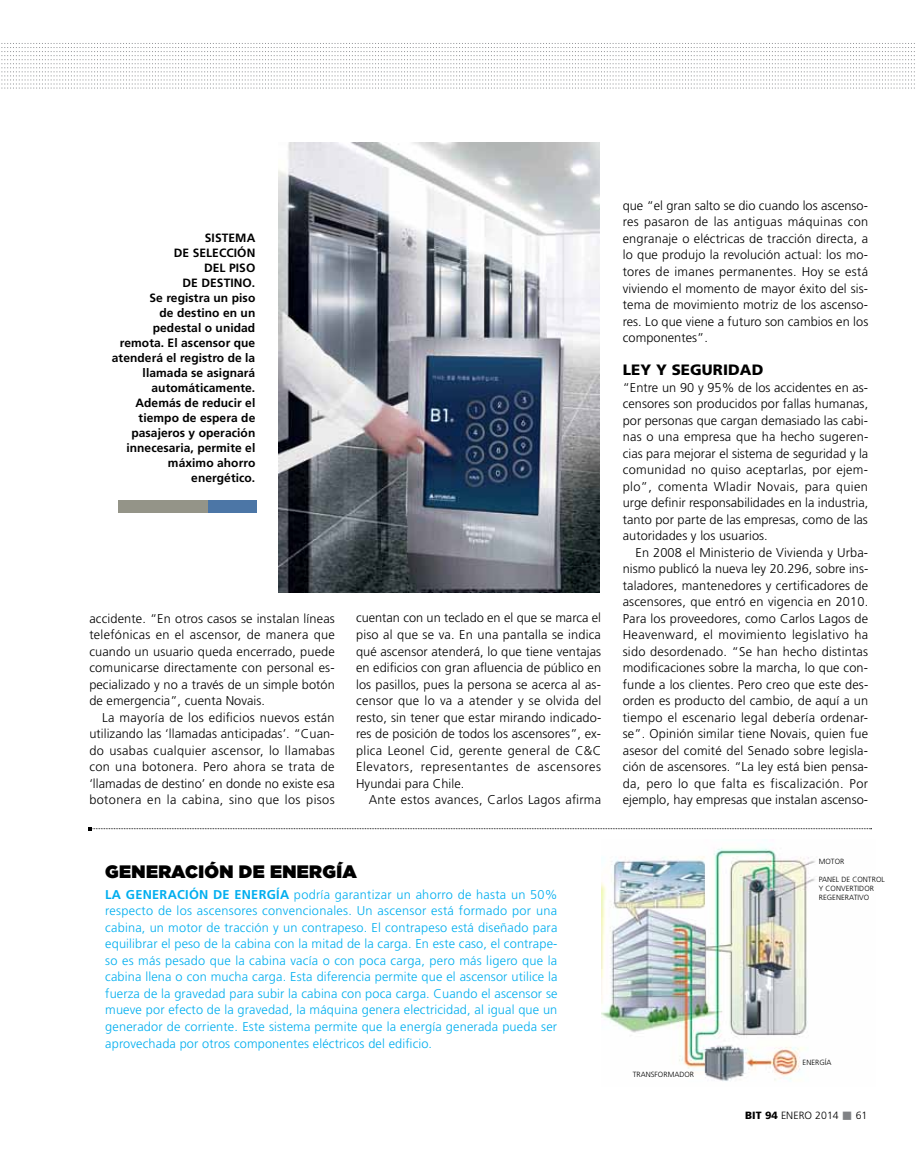
<style>
.page{position:relative;width:915px;height:1170px;background:#fff}
.page>*{position:absolute;margin:0;border:0;box-sizing:border-box;transform-origin:0 0}
.t1{font:900 18px "Gotham";letter-spacing:.02em;color:#000}
.t2{font:900 15px "Frutiger";letter-spacing:.005em;color:#000}
.t3{font:300 12.75px/16.5px "Frutiger";letter-spacing:.01em;color:#000;text-align:justify}
.t4{font:300 12.75px/16.5px "Frutiger";letter-spacing:.015em;color:#00aeef;text-align:justify}
.t5{font:700 12px/15px "Frutiger";letter-spacing:.005em;color:#000;text-align:right}
.t6{font:300 10.5px "Frutiger";letter-spacing:.005em;color:#000}
.t7{font:300 7.5px/9px "Frutiger";letter-spacing:.005em;color:#000}
.s1{font-weight:700}
.s2{font-weight:900}
.s3{color:#808285}
</style>
<div class="page">
<svg style="left:1px;top:43px;width:913px;height:46px"></svg>
<div style="left:118px;top:500px;width:138px;height:12px;background:#949488"></div>
<div style="left:208px;top:500px;width:48px;height:12px;background:#4c76a6"></div>
<svg style="left:88px;top:827px;width:783px;height:3px"></svg>
<img style="left:278px;top:142px;width:321px;height:450px">
<img style="left:601px;top:847px;width:214px;height:234px">
<p class="t5" style="left:112px;top:230px;width:145px">Sistema<br>de Selección<br>del piso<br>de Destino.<br>Se registra un piso<br>de destino en un pedestal o unidad remota. El ascensor que atenderá el registro de la llamada se asignará automáticamente.<br>Además de reducir el tiempo de espera de pasajeros y operación innecesaria, permite el máximo ahorro energético.</p>
<p class="t3" style="left:89px;top:609px;width:247px">accidente. “En otros casos se instalan líneas telefónicas en el ascensor, de manera que cuando un usuario queda encerrado, puede comunicarse directamente con personal es&shy;pecializado y no a través de un simple botón de emergencia”, cuenta Novais.</p>
<p class="t3" style="left:89px;top:708px;width:247px;text-indent:13px">La mayoría de los edificios nuevos están utilizando las ‘llamadas anticipadas’. “C uan&shy;do usabas cualquier ascensor, lo llamabas con una botonera. Pero ahora se trata de ‘llamadas de destino’ en donde no existe esa botonera en la cabina, sino que los pisos</p>
<p class="t3" style="left:356px;top:609px;width:247px;text-align:left">cuentan con un teclado en el que se marca el piso al que se va. En una pantalla se indica qué ascensor atenderá, lo que tiene ventajas en edificios con gran afluencia de público en los pasillos, pues la persona se acerca al as&shy;censor que lo va a atender y se olvida del resto, sin tener que estar mirando indicado&shy;res de posición de todos los ascensores”, ex&shy;plica Leonel C id, gerente general de C &amp;C Elevators, representantes de ascensores Hyundai para Chile.</p>
<p class="t3" style="left:369px;top:791px;width:234px">Ante estos avances, C arlos Lagos afirma</p>
<h1 class="t1" style="left:105px;top:858px;width:253px">GENERACIÓN DE ENERGÍA</h1>
<p class="t4" style="left:105px;top:886px;width:453px"><span class="s1">La generación de energía</span> podría garantizar un ahorro de hasta un 50% respecto de los ascensores convencionales. Un ascensor está formado por una cabina, un motor de tracción y un contrapeso. El contrapeso está diseñado para equilibrar el peso de la cabina con la mitad de la carga. En este caso, el contrape&shy;so es más pesado que la cabina vacía o con poca carga, pero más ligero que la cabina llena o con mucha carga. Esta diferencia permite que el ascensor utilice la fuerza de la gravedad para subir la cabina con poca carga. C uando el ascensor se mueve por efecto de la gravedad, la máquina genera electricidad, al igual que un generador de corriente. Este sistema permite que la energía generada pueda ser aprovechada por otros componentes eléctricos del edificio.</p>
<p class="t3" style="left:622px;top:197px;width:247px">que “el gran salto se dio cuando los ascenso&shy;res pasaron de las antiguas máquinas con engranaje o eléctricas de tracción directa, a lo que produjo la revolución actual: los mo&shy;tores de imanes permanentes. Hoy se está viviendo el momento de mayor éxito del sis&shy;tema de movimiento motriz de los ascenso&shy;res. Lo que viene a futuro son cambios en los componentes”.</p>
<p class="t2" style="left:622px;top:361px;width:142px">LEY Y SEGURIDAD</p>
<p class="t3" style="left:622px;top:379px;width:247px">“Entre un 90 y 95% de los accidentes en as&shy;censores son producidos por fallas humanas, por personas que cargan demasiado las cabi&shy;nas o una empresa que ha hecho sugeren&shy;cias para mejorar el sistema de seguridad y la comunidad no quiso aceptarlas, por ejem&shy;plo”, comenta Wladir Novais, para quien urge definir responsabilidades en la industria, tanto por parte de las empresas, como de las autoridades y los usuarios.</p>
<p class="t3" style="left:622px;top:544px;width:247px;text-indent:13px">En 2008 el Ministerio de Vivienda y Urba&shy;nismo publicó la nueva ley 20.296, sobre ins&shy;taladores, mantenedores y certificadores de ascensores, que entró en vigencia en 2010.<br>Para los proveedores, como C arlos Lagos de Heavenward, el movimiento legislativo ha sido desordenado. “Se han hecho distintas modificaciones sobre la marcha, lo que con&shy;funde a los clientes. Pero creo que este des&shy;orden es producto del cambio, de aquí a un tiempo el escenario legal debería ordenar&shy;se”. Opinión similar tiene Novais, quien fue asesor del comité del Senado sobre legisla&shy;ción de ascensores. “La ley está bien pensa&shy;da, pero lo que falta es fiscalización. Por ejemplo, hay empresas que instalan ascenso-</p>
<p class="t7" style="left:818px;top:856px;width:27px">m otor</p>
<p class="t7" style="left:818px;top:874px;width:67px">panel de control y convertidor regenerativo</p>
<p class="t7" style="left:632px;top:1069px;width:63px">transformador</p>
<p class="t7" style="left:802px;top:1058px;width:31px">energía</p>
<p class="t6" style="left:745px;top:1109px;width:124px"><span class="s2">BIT 94</span> enero 2014 <span class="s3">■</span> 61</p>
</div>
